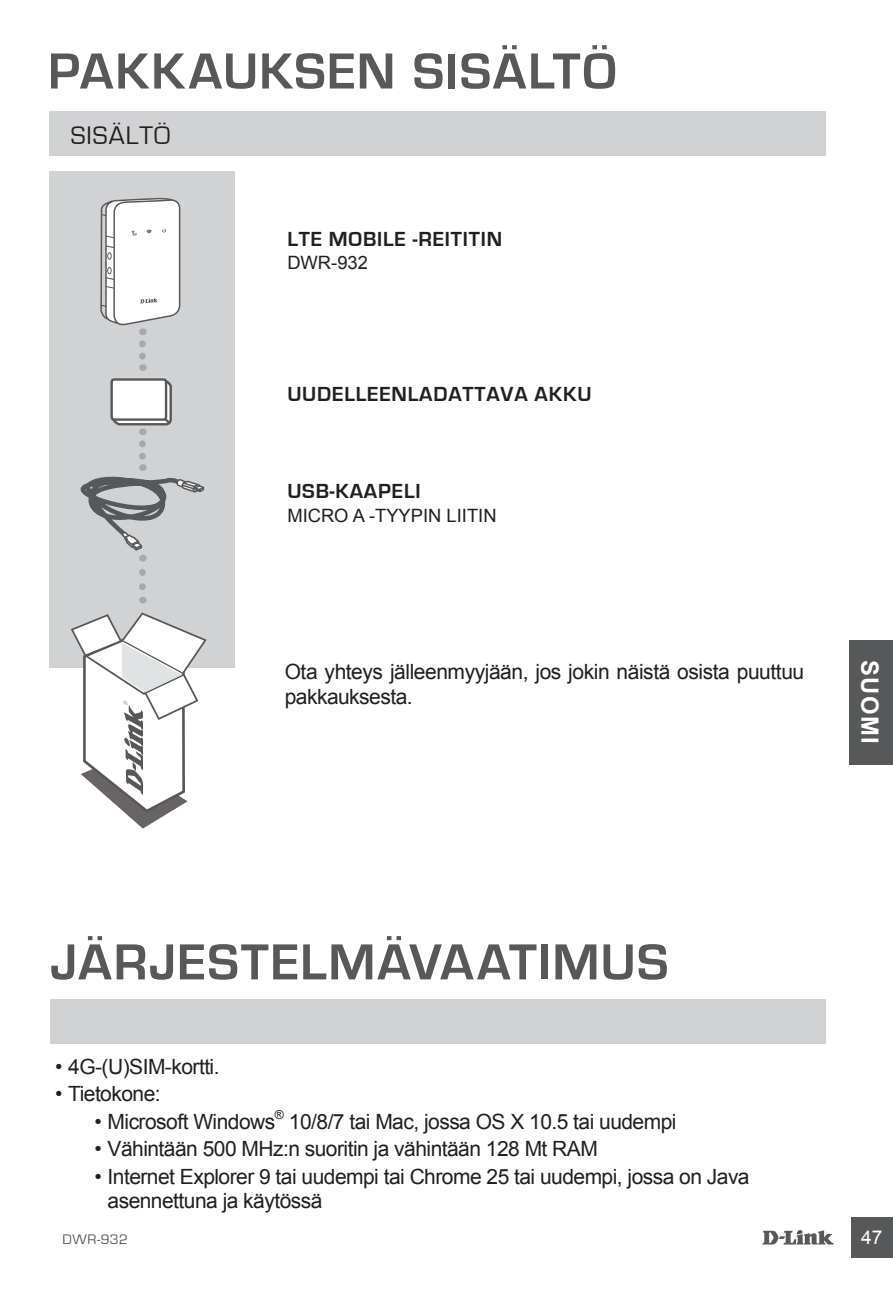
<style>
.page{position:relative;width:893px;height:1290px;background:#fff}
.page>*{position:absolute;margin:0;border:0;box-sizing:border-box;transform-origin:0 0}
.t1{font:700 52.5px "Eurostile";letter-spacing:.025em;color:#57585a}
.t2{font:26.25px "Eurostile";letter-spacing:.04em;color:#231f20}
.t3{font:700 23.8px "Arial";letter-spacing:.06em;color:#fff}
.t4{font:21px/25.2px "Arial";letter-spacing:-.025em;color:#231f20}
.t5{font:700 21px "Eurostile";letter-spacing:.04em;color:#231f20}
.t6{font:18.9px "Arial";color:#fff}
.t7{font:18.2px "Arial";color:#231f20}
.t8{font:14.35px "Eurostile";letter-spacing:.035em;color:#57585a}
.t9{font:12.25px "Arial";color:#231f20}
</style>
<div class="page">
<svg style="left:762px;top:1230px;width:72px;height:14px"></svg>
<div style="left:851px;top:1217px;width:42px;height:41px;background:#57585a"></div>
<div style="left:849px;top:640px;width:44px;height:124px;background:#57585a"></div>
<div style="left:50px;top:111px;width:776px;height:45px;background:#d1d2d4"></div>
<div style="left:50px;top:172px;width:185px;height:496px;background:#d1d2d4"></div>
<svg style="left:139px;top:344px;width:7px;height:27px"></svg>
<svg style="left:139px;top:572px;width:7px;height:31px"></svg>
<svg style="left:80px;top:444px;width:125px;height:117px"></svg>
<svg style="left:71px;top:612px;width:136px;height:216px"></svg>
<div style="left:50px;top:999px;width:776px;height:45px;background:#d1d2d4"></div>
<svg style="left:100px;top:197px;width:81px;height:138px"></svg>
<div style="left:110px;top:378px;width:57px;height:43px;border:2px solid #57585a;border-radius:4px"></div>
<svg style="left:111px;top:379px;width:61px;height:56px"></svg>
<h1 class="t1" style="left:48px;top:43px;width:570px">PAKKAUKSEN SISÄLTÖ</h1>
<p class="t2" style="left:71px;top:121px;width:101px">SISÄLTÖ</p>
<p class="t5" style="left:287px;top:228px;width:216px">LTE MOBILE -REITITIN</p>
<p class="t7" style="left:287px;top:251px;width:82px">DWR-932</p>
<p class="t5" style="left:287px;top:382px;width:306px">UUDELLEENLADATTAVA AKKU</p>
<p class="t5" style="left:287px;top:480px;width:135px">USB-KAAPELI</p>
<p class="t7" style="left:287px;top:503px;width:211px">MICRO A -TYYPIN LIITIN</p>
<p class="t4" style="left:285px;top:659px;width:521px">Ota yhteys jälleenmyyjään, jos jokin näistä osista puuttuu pakkauksesta.</p>
<p class="t3" style="left:886px;top:660px;width:85px;rotate:90deg">SUOMI</p>
<h1 class="t1" style="left:50px;top:933px;width:620px">JÄRJESTELMÄVAATIMUS</h1>
<p class="t4" style="left:55px;top:1054px;width:166px">• 4G-(U)SIM-kortti.</p>
<p class="t4" style="left:55px;top:1081px;width:107px">• Tietokone:</p>
<p class="t4" style="left:94px;top:1109px;width:182px">• Microsoft Windows</p>
<p class="t9" style="left:275px;top:1106px;width:11px">®</p>
<p class="t4" style="left:289px;top:1109px;width:389px">10/8/7 tai Mac, jossa OS X 10.5 tai uudempi</p>
<p class="t4" style="left:94px;top:1136px;width:505px">• Vähintään 500 MHz:n suoritin ja vähintään 128 Mt RAM</p>
<p class="t4" style="left:108px;top:1164px;width:644px;text-indent:-13px">• Internet Explorer 9 tai uudempi tai Chrome 25 tai uudempi, jossa on Java asennettuna ja käytössä</p>
<p class="t8" style="left:63px;top:1232px;width:67px">DWR-932</p>
<p class="t6" style="left:861px;top:1224px;width:23px">47</p>
</div>
